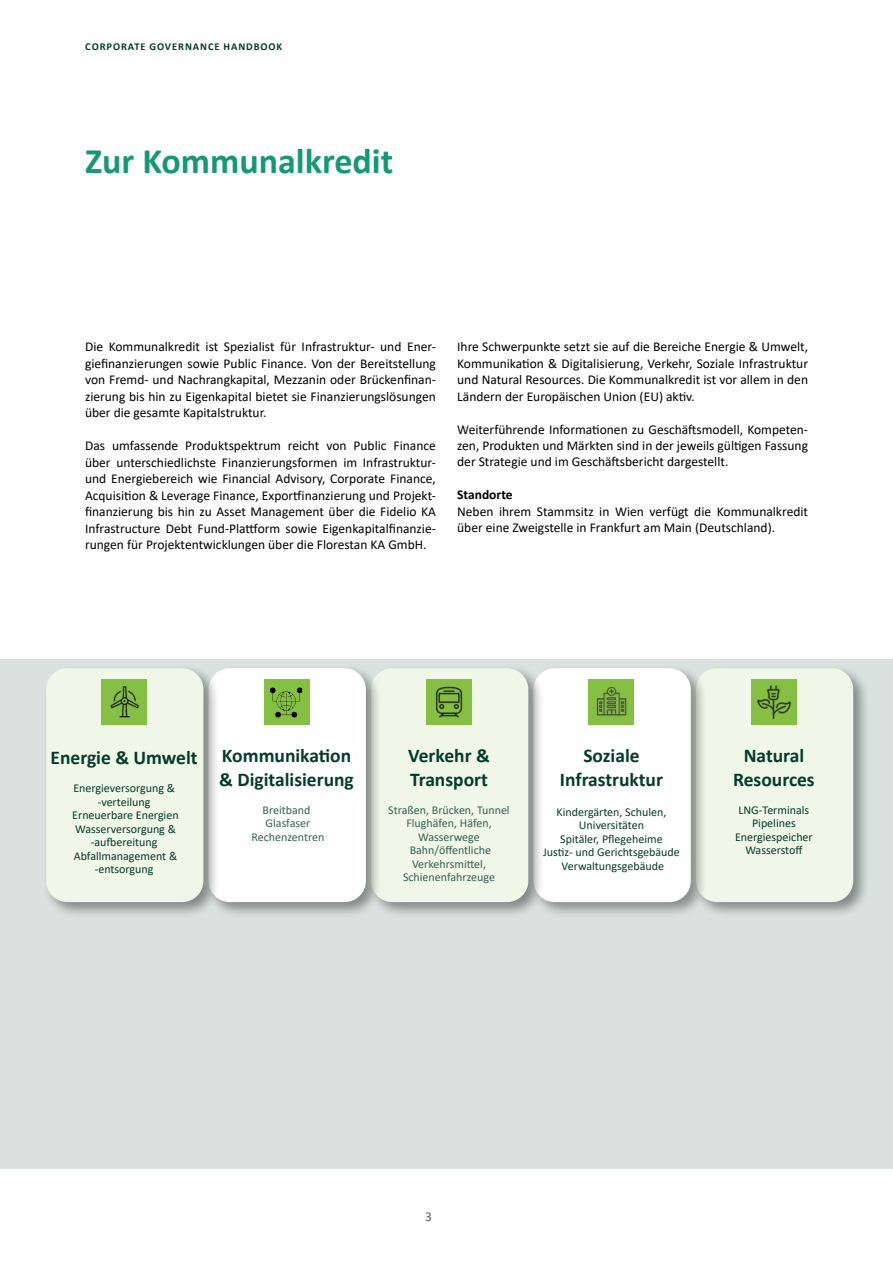
<style>
.page{position:relative;width:893px;height:1263px;background:#fff}
.page>*{position:absolute;margin:0;border:0;box-sizing:border-box;transform-origin:0 0}
.t1{font:700 36px "Calibri";color:#139a74}
.t2{font:700 19.5px/23.4px "Calibri";color:#043c2b;text-align:center}
.t3{font:13.5px/16.5px "Calibri";color:#000;text-align:justify}
.t4{font:700 13.5px "Calibri";color:#000}
.t5{font:13.5px "Calibri";color:#58595b}
.t6{font:12px/13.5px "Calibri";color:#043c2b;text-align:center}
.t7{font:12px/13.5px "Calibri";color:#366355;text-align:center}
.t8{font:700 10.5px "Calibri";letter-spacing:.09em;color:#043c2b}
</style>
<div class="page">
<div style="left:0;top:659px;width:893px;height:510px;background:#d9e2df"></div>
<div style="left:692px;top:664px;width:178px;height:255px;background:#000;opacity:.4"></div>
<div style="left:696px;top:668px;width:157px;height:234px;background:#f0f6e8;border-radius:21px"></div>
<img style="left:751px;top:680px;width:45px;height:45px">
<div style="left:529px;top:664px;width:178px;height:255px;background:#000;opacity:.37"></div>
<div style="left:533px;top:668px;width:158px;height:234px;background:#fff;border-radius:21px"></div>
<img style="left:589px;top:680px;width:45px;height:45px">
<div style="left:367px;top:664px;width:178px;height:255px;background:#000;opacity:.4"></div>
<div style="left:371px;top:668px;width:157px;height:234px;background:#f0f6e8;border-radius:21px"></div>
<img style="left:426px;top:680px;width:46px;height:45px">
<div style="left:205px;top:664px;width:177px;height:255px;background:#000;opacity:.4"></div>
<div style="left:209px;top:668px;width:157px;height:234px;background:#fff;border-radius:21px"></div>
<div style="left:264px;top:680px;width:45px;height:45px;background:#86c042"></div>
<svg style="left:269px;top:687px;width:34px;height:31px"></svg>
<div style="left:42px;top:664px;width:178px;height:255px;background:#000;opacity:.4"></div>
<div style="left:46px;top:668px;width:157px;height:234px;background:#f0f6e8;border-radius:21px"></div>
<img style="left:102px;top:680px;width:45px;height:45px">
<p class="t8" style="left:85px;top:39px;width:199px">CORPORATE GOVERNANCE HANDBOOK</p>
<h1 class="t1" style="left:85px;top:136px;width:310px">Zur Kommunalkredit</h1>
<p class="t3" style="left:85px;top:338px;width:352px">Die Kommunalkredit ist Spezialist für Infrastruktur- und Ener&shy;giefinanzierungen sowie Public Finance. Von der Bereitstellung von Fremd- und Nachrangkapital, Mezzanin oder Brückenfinan&shy;zierung bis hin zu Eigenkapital bietet sie Finanzierungslösungen über die gesamte Kapitalstruktur.</p>
<p class="t3" style="left:85px;top:437px;width:352px">Das umfassende Produktspektrum reicht von Public Finance über unterschiedlichste Finanzierungsformen im Infrastruktur&shy;und Energiebereich wie Financial Advisory, Corporate Finance, Acquisition &amp; Leverage Finance, Exportfinanzierung und Projekt&shy;finanzierung bis hin zu Asset Management über die Fidelio KA Infrastructure Debt Fund-Plattform sowie Eigenkapitalfinanzie&shy;rungen für Projektentwicklungen über die Florestan KA GmbH.</p>
<p class="t3" style="left:457px;top:338px;width:352px">Ihre Schwerpunkte setzt sie auf die Bereiche Energie &amp; Umwelt, Kommunikation &amp; Digitalisierung, Verkehr, Soziale Infrastruktur und Natural Resources. Die Kommunalkredit ist vor allem in den Ländern der Europäischen Union (EU) aktiv.</p>
<p class="t3" style="left:457px;top:420px;width:352px">Weiterführende Informationen zu Geschäftsmodell, Kompeten&shy;zen, Produkten und Märkten sind in der jeweils gültigen Fassung der Strategie und im Geschäftsbericht dargestellt.</p>
<p class="t4" style="left:457px;top:485px;width:57px">Standorte</p>
<p class="t3" style="left:457px;top:503px;width:352px">Neben ihrem Stammsitz in Wien verfügt die Kommunalkredit über eine Zweigstelle in Frankfurt am Main (Deutschland).</p>
<h2 class="t2" style="left:51px;top:746px;width:149px">Energie &amp; Umwelt</h2>
<p class="t6" style="left:72px;top:781px;width:108px">Energieversorgung &amp; -verteilung<br>Erneuerbare Energien<br>Wasserversorgung &amp; -aufbereitung<br>Abfallmanagement &amp; -entsorgung</p>
<h2 class="t2" style="left:219px;top:744px;width:136px;text-align:left">Kommunikation &amp; Digitalisierung</h2>
<p class="t7" style="left:251px;top:803px;width:74px">Breitband<br>Glasfaser<br>Rechenzentren</p>
<h2 class="t2" style="left:408px;top:744px;width:83px;text-align:left">Verkehr &amp;<br>Transport</h2>
<p class="t7" style="left:388px;top:803px;width:123px">Straßen, Brücken, Tunnel<br>Flughäfen, Häfen,<br>Wasserwege<br>Bahn/öffentliche<br>Verkehrsmittel,<br>Schienenfahrzeuge</p>
<h2 class="t2" style="left:560px;top:744px;width:104px">Soziale<br>Infrastruktur</h2>
<p class="t6" style="left:543px;top:804px;width:138px">Kindergärten, Schulen,<br>Universitäten<br>Spitäler, Pflegeheime<br>Justiz- und Gerichtsgebäude<br>Verwaltungsgebäude</p>
<h2 class="t2" style="left:733px;top:744px;width:83px">Natural<br>Resources</h2>
<p class="t6" style="left:735px;top:803px;width:79px">LNG-Terminals<br>Pipelines<br>Energiespeicher<br>Wasserstoff</p>
<p class="t5" style="left:425px;top:1207px;width:8px">3</p>
</div>
